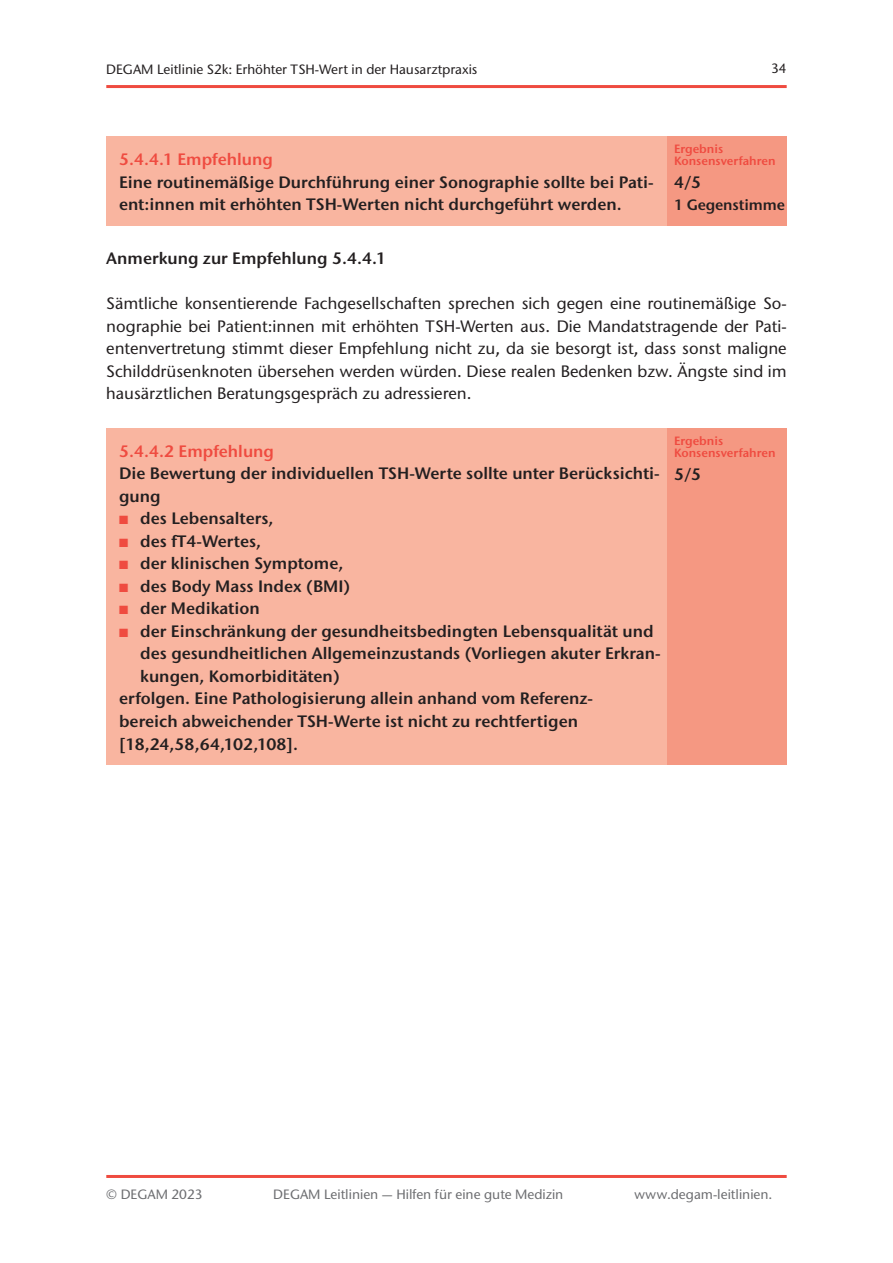
<style>
.page{position:relative;width:893px;height:1263px;background:#fff}
.page>*{position:absolute;margin:0;border:0;box-sizing:border-box;transform-origin:0 0}
.t1{font:600 16.5px/22.5px "Stone Sans ITC Pro";color:#231f20}
.t2{font:500 16.5px/22.5px "Stone Sans ITC Std";color:#231f20;text-align:justify}
.t3{font:600 16.5px "Stone Sans ITC Pro";color:#ef4b40}
.t4{font:600 15px "Stone Sans ITC Pro";letter-spacing:-.01em;color:#231f20}
.t5{font:500 13.5px "Stone Sans ITC Std";color:#6c6d70}
.t6{font:500 13.5px "Stone Sans ITC Std";color:#231f20}
.t7{font:600 12px/12px "Stone Sans ITC Pro";color:#ef4b40}
.s1{color:#ef4b40}
</style>
<div class="page">
<hr style="left:106px;top:85px;width:681px;height:3px;background:#ef4b40">
<hr style="left:106px;top:1175px;width:681px;height:3px;background:#ef4b40">
<div style="left:106px;top:136px;width:562px;height:89px;background:#f9b5a0"></div>
<div style="left:668px;top:136px;width:119px;height:89px;background:#f59882"></div>
<div style="left:106px;top:428px;width:562px;height:336px;background:#f9b5a0"></div>
<div style="left:668px;top:428px;width:119px;height:336px;background:#f59882"></div>
<p class="t6" style="left:106px;top:61px;width:373px">DEGAM Leitlinie S2k: Erhöhter TSH-Wert in der Hausarztpraxis</p>
<p class="t6" style="left:771px;top:60px;width:17px">34</p>
<p class="t3" style="left:119px;top:149px;width:155px">5.4.4.1 Empfehlung</p>
<p class="t1" style="left:119px;top:171px;width:536px">Eine routinemäßige Durchführung einer Sonographie sollte bei Pati&shy;ent:innen mit erhöhten TSH-Werten nicht durchgeführt werden.</p>
<p class="t7" style="left:674px;top:143px;width:103px">Ergebnis<br>Konsensverfahren</p>
<p class="t1" style="left:674px;top:171px;width:29px">4/5</p>
<p class="t4" style="left:674px;top:196px;width:112px">1 Gegenstimme</p>
<p class="t1" style="left:106px;top:247px;width:281px">Anmerkung zur Empfehlung 5.4.4.1</p>
<p class="t2" style="left:106px;top:292px;width:682px">Sämtliche konsentierende Fachgesellschaften sprechen sich gegen eine routinemäßige So&shy;nographie bei Patient:innen mit erhöhten TSH-Werten aus. Die Mandatstragende der Pati&shy;entenvertretung stimmt dieser Empfehlung nicht zu, da sie besorgt ist, dass sonst maligne Schilddrüsenknoten übersehen werden würden. Diese realen Bedenken bzw. Ängste sind im hausärztlichen Beratungsgespräch zu adressieren.</p>
<p class="t3" style="left:119px;top:441px;width:156px">5.4.4.2 Empfehlung</p>
<p class="t1" style="left:119px;top:462px;width:542px">Die Bewertung der individuellen TSH-Werte sollte unter Berücksichti&shy;gung</p>
<p class="t1" style="left:119px;top:507px;width:156px"><span class="s1">■</span> des Lebensalters,</p>
<p class="t1" style="left:119px;top:530px;width:144px"><span class="s1">■</span> des fT4-Wertes,</p>
<p class="t1" style="left:119px;top:552px;width:226px"><span class="s1">■</span> der klinischen Symptome,</p>
<p class="t1" style="left:119px;top:575px;width:233px"><span class="s1">■</span> des Body Mass Index (BMI)</p>
<p class="t1" style="left:119px;top:597px;width:142px"><span class="s1">■</span> der Medikation</p>
<p class="t1" style="left:119px;top:620px;width:536px"><span class="s1">■</span> der Einschränkung der gesundheitsbedingten Lebensqualität und</p>
<p class="t1" style="left:140px;top:642px;width:522px">des gesundheitlichen Allgemeinzustands (Vorliegen akuter Erkran-</p>
<p class="t1" style="left:140px;top:665px;width:201px">kungen, Komorbiditäten)</p>
<p class="t1" style="left:119px;top:687px;width:476px">erfolgen. Eine Pathologisierung allein anhand vom Referenz-</p>
<p class="t1" style="left:119px;top:710px;width:461px">bereich abweichender TSH-Werte ist nicht zu rechtfertigen</p>
<p class="t1" style="left:119px;top:732px;width:181px">[18,24,58,64,102,108].</p>
<p class="t7" style="left:674px;top:435px;width:103px">Ergebnis<br>Konsensverfahren</p>
<p class="t1" style="left:674px;top:463px;width:29px">5/5</p>
<p class="t5" style="left:106px;top:1186px;width:98px">© DEGAM 2023</p>
<p class="t5" style="left:273px;top:1186px;width:292px">DEGAM Leitlinien — Hilfen für eine gute Medizin</p>
<p class="t5" style="left:634px;top:1186px;width:140px">www.degam-leitlinien.</p>
</div>
